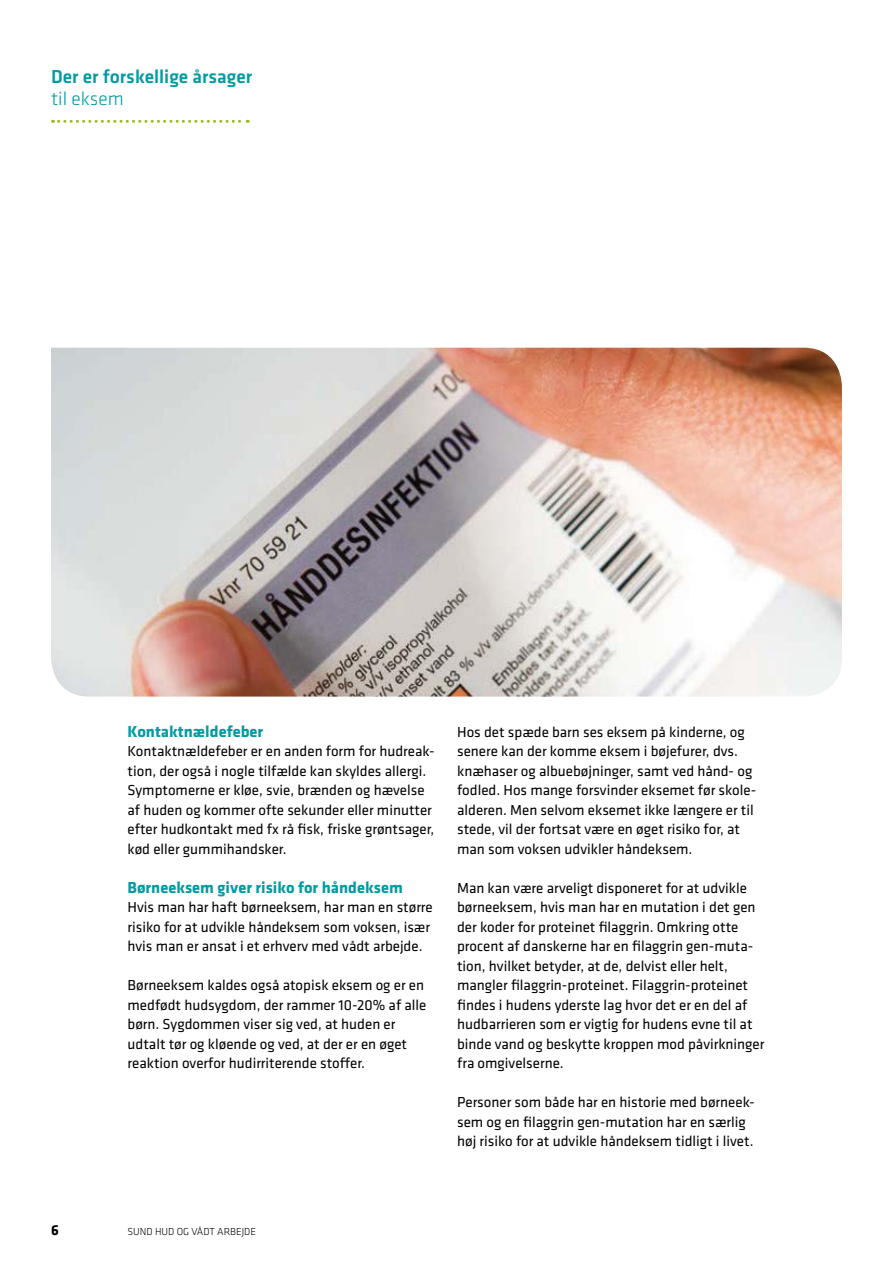
<style>
.page{position:relative;width:893px;height:1263px;background:#fff}
.page>*{position:absolute;margin:0;border:0;box-sizing:border-box;transform-origin:0 0}
.t1{font:500 19.5px "Klavika";color:#009ba4}
.t2{font:300 19.5px "Klavika";color:#009ba4}
.t3{font:700 16.5px "Klavika";color:#009ba4}
.t4{font:15px/19.5px "Klavika";color:#000}
.t5{font:700 15px "Klavika";color:#000}
.t6{font:300 10.5px "Klavika";color:#000}
</style>
<div class="page">
<img style="left:51px;top:348px;width:791px;height:348px">
<svg style="left:53px;top:120px;width:195px;height:3px"></svg>
<h1 class="t1" style="left:51px;top:63px;width:203px">Der er forskellige årsager</h1>
<h1 class="t2" style="left:51px;top:87px;width:74px">til eksem</h1>
<p class="t3" style="left:128px;top:719px;width:137px">Kontaktnældefeber</p>
<p class="t4" style="left:128px;top:741px;width:309px">Kontaktnældefeber er en anden form for hudreak&shy;tion, der også i nogle tilfælde kan skyldes allergi.<br>Symptomerne er kløe, svie, brænden og hævelse af huden og kommer ofte sekunder eller minutter efter hudkontakt med fx rå fisk, friske grøntsager, kød eller gummihandsker.</p>
<p class="t3" style="left:128px;top:875px;width:277px">Børneeksem giver risiko for håndeksem</p>
<p class="t4" style="left:128px;top:897px;width:307px">Hvis man har haft børneeksem, har man en større risiko for at udvikle håndeksem som voksen, især hvis man er ansat i et erhverv med vådt arbejde.</p>
<p class="t4" style="left:128px;top:975px;width:300px">Børneeksem kaldes også atopisk eksem og er en medfødt hudsygdom, der rammer 10-20% af alle børn. Sygdommen viser sig ved, at huden er udtalt tør og kløende og ved, at der er en øget reaktion overfor hudirriterende stoffer.</p>
<p class="t4" style="left:457px;top:721px;width:301px">Hos det spæde barn ses eksem på kinderne, og senere kan der komme eksem i bøjefurer, dvs. knæhaser og albuebøjninger, samt ved hånd- og fodled. Hos mange forsvinder eksemet før skole&shy;alderen. Men selvom eksemet ikke længere er til stede, vil der fortsat være en øget risiko for, at man som voksen udvikler håndeksem.</p>
<p class="t4" style="left:457px;top:877px;width:309px">Man kan være arveligt disponeret for at udvikle børneeksem, hvis man har en mutation i det gen der koder for proteinet filaggrin. Omkring otte procent af danskerne har en filaggrin gen-muta&shy;tion, hvilket betyder, at de, delvist eller helt, mangler filaggrin-proteinet. Filaggrin-proteinet findes i hudens yderste lag hvor det er en del af hudbarrieren som er vigtig for hudens evne til at binde vand og beskytte kroppen mod påvirkninger fra omgivelserne.</p>
<p class="t4" style="left:457px;top:1092px;width:299px">Personer som både har en historie med børneek&shy;sem og en filaggrin gen-mutation har en særlig høj risiko for at udvikle håndeksem tidligt i livet.</p>
<p class="t5" style="left:51px;top:1219px;width:9px">6</p>
<p class="t6" style="left:128px;top:1225px;width:130px">SUND HUD OG VÅDT ARBEJDE</p>
</div>
